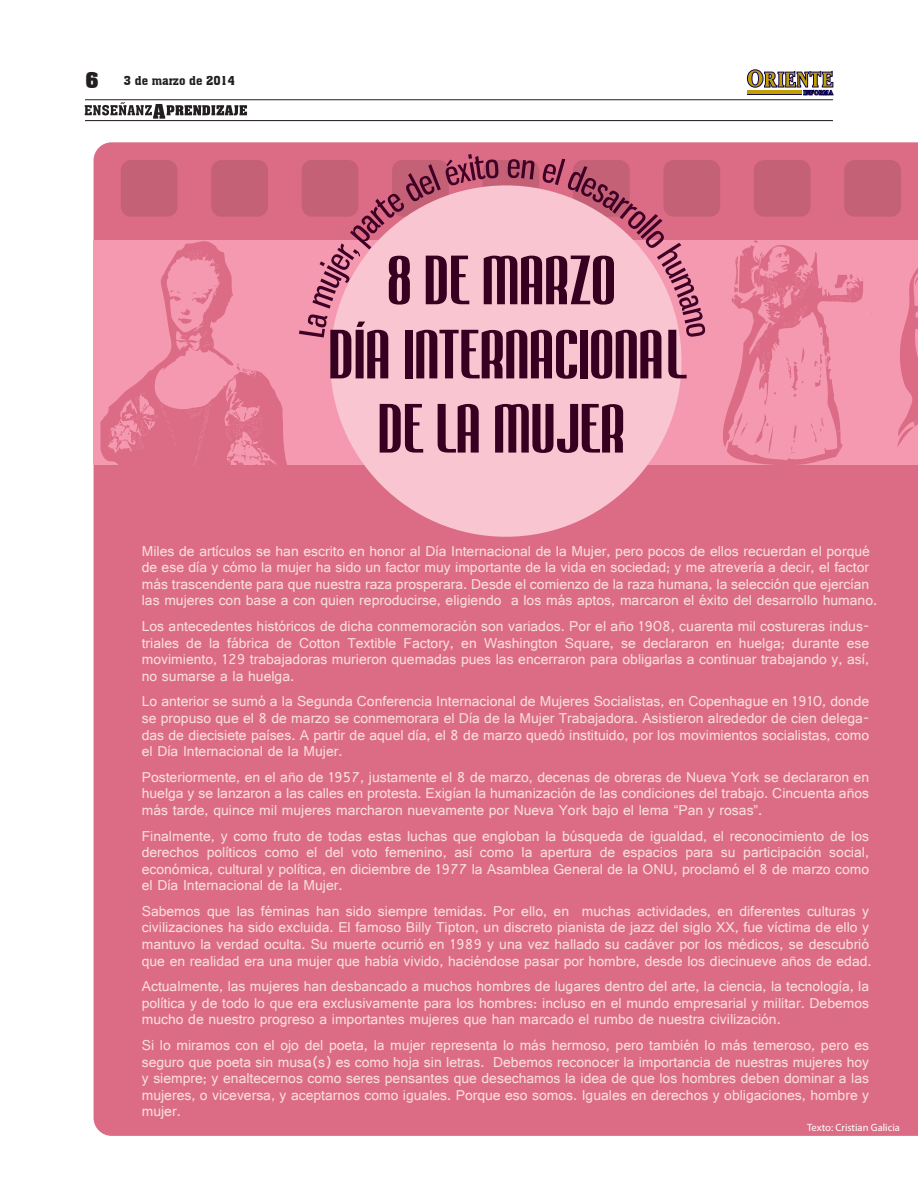
<style>
.page{position:relative;width:918px;height:1188px;background:#fff}
.page>*{position:absolute;margin:0;border:0;box-sizing:border-box;transform-origin:0 0}
.t1{font:61.8px/74.1px "Mabella";color:#370020;text-align:center}
.t2{font:15px/16.6px "Gautami";color:#f9dedb;text-align:justify}
.t3{font:12px "Aachen BT";color:#231f20}
.t4{font:10.5px "Myriad Pro";color:#fff}
.s1{font-weight:700;font-size:21px}
</style>
<div class="page">
<svg style="left:85px;top:103px;width:162px;height:16px"></svg>
<hr style="left:85px;top:99px;width:748px;height:1px;background:#231f20">
<hr style="left:85px;top:120px;width:748px;height:1px;background:#231f20">
<svg style="left:747px;top:70px;width:16px;height:17px"></svg>
<div style="left:747px;top:70px;width:16px;height:17px;border:1px solid #0a024e;border-radius:50%"></div>
<div style="left:752px;top:72px;width:7px;height:13px;background:#fff;border-radius:50%"></div>
<div style="left:752px;top:72px;width:7px;height:13px;border:1px solid #0a024e;border-radius:50%"></div>
<svg style="left:764px;top:71px;width:69px;height:24px"></svg>
<div style="left:747px;top:90px;width:54px;height:5px;background:#c39f06"></div>
<div style="left:94px;top:142px;width:824px;height:994px;background:#dc6c85"></div>
<div style="left:94px;top:240px;width:824px;height:224px;background:#f499b0"></div>
<svg style="left:896px;top:237px;width:22px;height:229px"></svg>
<svg style="left:723px;top:240px;width:140px;height:225px"></svg>
<svg style="left:100px;top:241px;width:187px;height:224px"></svg>
<div style="left:121px;top:160px;width:57px;height:57px;background:#c46177;border-radius:10px"></div>
<div style="left:211px;top:160px;width:57px;height:57px;background:#c46177;border-radius:10px"></div>
<div style="left:483px;top:160px;width:56px;height:57px;background:#c46177;border-radius:10px"></div>
<div style="left:663px;top:160px;width:57px;height:57px;background:#c46177;border-radius:10px"></div>
<div style="left:754px;top:160px;width:57px;height:57px;background:#c46177;border-radius:10px"></div>
<div style="left:844px;top:160px;width:57px;height:57px;background:#c46177;border-radius:10px"></div>
<div style="left:330px;top:185px;width:352px;height:352px;background:#f8c5d1;border-radius:50%"></div>
<svg style="left:299px;top:154px;width:199px;height:184px"></svg>
<svg style="left:508px;top:159px;width:26px;height:20px"></svg>
<svg style="left:543px;top:159px;width:162px;height:178px"></svg>
<p class="t3" style="left:85px;top:73px;width:152px"><span class="s1">6</span> 3 de marzo de 2014</p>
<p class="t1" style="left:330px;top:242px;width:359px">8 DE MARZO<br>DÍA INTERNACIONAL<br>DE LA MUJER</p>
<p class="t2" style="left:142px;top:542px;width:737px;text-align:left">Miles de artículos se han escrito en honor al Día Internacional de la Mujer, pero pocos de ellos recuerdan el porqué de ese día y cómo la mujer ha sido un factor muy importante de la vida en sociedad; y me atrevería a decir, el factor más trascendente para que nuestra raza prosperara. Desde el comienzo de la raza humana, la selección que ejercían las mujeres con base a con quien reproducirse, eligiendo a los más aptos, marcaron el éxito del desarrollo humano.</p>
<p class="t2" style="left:142px;top:618px;width:729px">Los antecedentes históricos de dicha conmemoración son variados. Por el año 1908, cuarenta mil costureras indus&shy;triales de la fábrica de Cotton Textible Factory, en Washington Square, se declararon en huelga; durante ese movimiento, 129 trabajadoras murieron quemadas pues las encerraron para obligarlas a continuar trabajando y, así, no sumarse a la huelga.</p>
<p class="t2" style="left:142px;top:693px;width:729px">Lo anterior se sumó a la Segunda Conferencia Internacional de Mujeres Socialistas, en Copenhague en 1910, donde se propuso que el 8 de marzo se conmemorara el Día de la Mujer Trabajadora. Asistieron alrededor de cien delega&shy;das de diecisiete países. A partir de aquel día, el 8 de marzo quedó instituido, por los movimientos socialistas, como el Día Internacional de la Mujer.</p>
<p class="t2" style="left:142px;top:768px;width:729px">Posteriormente, en el año de 1957, justamente el 8 de marzo, decenas de obreras de Nueva York se declararon en huelga y se lanzaron a las calles en protesta. Exigían la humanización de las condiciones del trabajo. Cincuenta años más tarde, quince mil mujeres marcharon nuevamente por Nueva York bajo el lema “Pan y rosas”.</p>
<p class="t2" style="left:142px;top:827px;width:729px">Finalmente, y como fruto de todas estas luchas que engloban la búsqueda de igualdad, el reconocimiento de los derechos políticos como el del voto femenino, así como la apertura de espacios para su participación social, económica, cultural y política, en diciembre de 1977 la Asamblea General de la ONU, proclamó el 8 de marzo como el Día Internacional de la Mujer.</p>
<p class="t2" style="left:142px;top:902px;width:731px;text-align:left">Sabemos que las féminas han sido siempre temidas. Por ello, en muchas actividades, en diferentes culturas y civilizaciones ha sido excluida. El famoso Billy Tipton, un discreto pianista de jazz del siglo XX, fue víctima de ello y mantuvo la verdad oculta. Su muerte ocurrió en 1989 y una vez hallado su cadáver por los médicos, se descubrió que en realidad era una mujer que había vivido, haciéndose pasar por hombre, desde los diecinueve años de edad.</p>
<p class="t2" style="left:142px;top:978px;width:729px">Actualmente, las mujeres han desbancado a muchos hombres de lugares dentro del arte, la ciencia, la tecnología, la política y de todo lo que era exclusivamente para los hombres: incluso en el mundo empresarial y militar. Debemos mucho de nuestro progreso a importantes mujeres que han marcado el rumbo de nuestra civilización.</p>
<p class="t2" style="left:142px;top:1037px;width:729px">Si lo miramos con el ojo del poeta, la mujer representa lo más hermoso, pero también lo más temeroso, pero es seguro que poeta sin musa(s) es como hoja sin letras. Debemos reconocer la importancia de nuestras mujeres hoy y siempre; y enaltecernos como seres pensantes que desechamos la idea de que los hombres deben dominar a las mujeres, o viceversa, y aceptarnos como iguales. Porque eso somos. Iguales en derechos y obligaciones, hombre y mujer.</p>
<p class="t4" style="left:807px;top:1121px;width:95px">Texto: Cristian Galicia</p>
</div>
